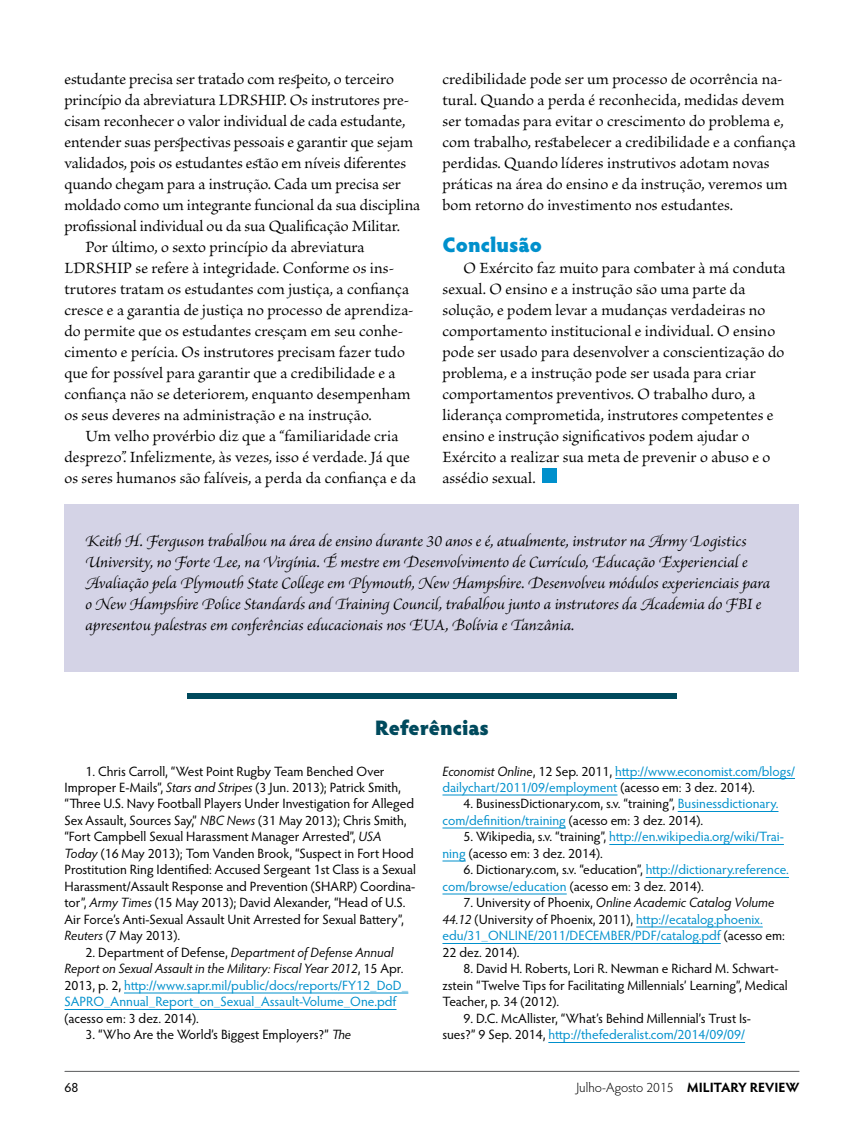
<style>
.page{position:relative;width:864px;height:1134px;background:#fff}
.page>*{position:absolute;margin:0;border:0;box-sizing:border-box;transform-origin:0 0}
.t1{font:900 21px "Hypatia Sans Pro";letter-spacing:-.01em;color:#004a5d}
.t2{font:900 21px "Hypatia Sans Pro";color:#0090cc}
.t3{font:16.5px/21px "Brioso Pro";color:#000}
.t4{font:italic 16.5px/21px "Brioso Pro";color:#000}
.t5{font:13.5px/16.5px "Hypatia Sans Pro";color:#000}
.t6{font:13.5px/16.5px "Hypatia Sans Pro";color:#0090cc}
.t7{font:300 13.5px "Hypatia Sans Pro";color:#000}
.s1{font-style:italic}
.s2{color:#000}
.s3{font-style:italic;color:#000}
.s4{color:#0090cc}
.s5{font-weight:700}
</style>
<div class="page">
<hr style="left:65px;top:1071px;width:734px;height:1px;background:#58595b">
<div style="left:542px;top:468px;width:15px;height:15px;background:#0090cc"></div>
<div style="left:64px;top:504px;width:736px;height:168px;background:#d4d3e6"></div>
<div style="left:187px;top:693px;width:490px;height:6px;background:#004a5d"></div>
<hr style="left:124px;top:993px;width:284px;height:1px;background:#0090cc">
<hr style="left:64px;top:1009px;width:333px;height:1px;background:#0090cc">
<hr style="left:615px;top:778px;width:180px;height:1px;background:#0090cc">
<hr style="left:442px;top:795px;width:176px;height:1px;background:#0090cc">
<hr style="left:678px;top:811px;width:101px;height:1px;background:#0090cc">
<hr style="left:442px;top:828px;width:124px;height:1px;background:#0090cc">
<hr style="left:609px;top:844px;width:175px;height:1px;background:#0090cc">
<svg style="left:442px;top:861px;width:24px;height:1px"></svg>
<hr style="left:646px;top:877px;width:143px;height:1px;background:#0090cc">
<hr style="left:442px;top:894px;width:125px;height:1px;background:#0090cc">
<hr style="left:636px;top:927px;width:127px;height:1px;background:#0090cc">
<hr style="left:442px;top:943px;width:279px;height:1px;background:#0090cc">
<hr style="left:548px;top:1042px;width:197px;height:1px;background:#0090cc">
<p class="t3" style="left:64px;top:69px;width:331px">estudante precisa ser tratado com respeito, o terceiro</p>
<p class="t3" style="left:64px;top:90px;width:346px">princípio da abreviatura LDRSHIP. Os instrutores pre-</p>
<p class="t3" style="left:64px;top:111px;width:342px">cisam reconhecer o valor individual de cada estudante,</p>
<p class="t3" style="left:64px;top:132px;width:350px">entender suas perspectivas pessoais e garantir que sejam</p>
<p class="t3" style="left:64px;top:153px;width:343px">validados, pois os estudantes estão em níveis diferentes</p>
<p class="t3" style="left:64px;top:174px;width:338px">quando chegam para a instrução. Cada um precisa ser</p>
<p class="t3" style="left:64px;top:195px;width:357px">moldado como um integrante funcional da sua disciplina</p>
<p class="t3" style="left:64px;top:216px;width:337px">profissional individual ou da sua Qualificação Militar.</p>
<p class="t3" style="left:86px;top:237px;width:281px">Por último, o sexto princípio da abreviatura</p>
<p class="t3" style="left:64px;top:258px;width:331px">LDRSHIP se refere à integridade. Conforme os ins-</p>
<p class="t3" style="left:64px;top:279px;width:346px">trutores tratam os estudantes com justiça, a confiança</p>
<p class="t3" style="left:64px;top:300px;width:351px">cresce e a garantia de justiça no processo de aprendiza-</p>
<p class="t3" style="left:64px;top:321px;width:341px">do permite que os estudantes cresçam em seu conhe-</p>
<p class="t3" style="left:64px;top:342px;width:342px">cimento e perícia. Os instrutores precisam fazer tudo</p>
<p class="t3" style="left:64px;top:363px;width:333px">que for possível para garantir que a credibilidade e a</p>
<p class="t3" style="left:64px;top:384px;width:348px">confiança não se deteriorem, enquanto desempenham</p>
<p class="t3" style="left:64px;top:405px;width:309px">os seus deveres na administração e na instrução.</p>
<p class="t3" style="left:86px;top:426px;width:315px">Um velho provérbio diz que a “familiaridade cria</p>
<p class="t3" style="left:64px;top:447px;width:347px">desprezo”. Infelizmente, às vezes, isso é verdade. Já que</p>
<p class="t3" style="left:64px;top:468px;width:353px">os seres humanos são falíveis, a perda da confiança e da</p>
<p class="t3" style="left:442px;top:69px;width:355px">credibilidade pode ser um processo de ocorrência na&shy;tural. Quando a perda é reconhecida, medidas devem ser tomadas para evitar o crescimento do problema e, com trabalho, restabelecer a credibilidade e a confiança perdidas. Quando líderes instrutivos adotam novas práticas na área do ensino e da instrução, veremos um bom retorno do investimento nos estudantes.</p>
<p class="t2" style="left:442px;top:229px;width:101px">Conclusão</p>
<p class="t3" style="left:442px;top:258px;width:345px;text-indent:21px">O Exército faz muito para combater à má conduta sexual. O ensino e a instrução são uma parte da solução, e podem levar a mudanças verdadeiras no comportamento institucional e individual. O ensino pode ser usado para desenvolver a conscientização do problema, e a instrução pode ser usada para criar comportamentos preventivos. O trabalho duro, a liderança comprometida, instrutores competentes e ensino e instrução significativos podem ajudar o Exército a realizar sua meta de prevenir o abuso e o assédio sexual.</p>
<p class="t4" style="left:86px;top:530px;width:686px">Keith H. Ferguson trabalhou na área de ensino durante 30 anos e é, atualmente, instrutor na Army Logistics University, no Forte Lee, na Virgínia. É mestre em Desenvolvimento de Currículo, Educação Experiencial e Avaliação pela Plymouth State College em Plymouth, New Hampshire. Desenvolveu módulos experienciais para o New Hampshire Police Standards and Training Council, trabalhou junto a instrutores da Academia do FBI e apresentou palestras em conferências educacionais nos EUA, Bolívia e Tanzânia.</p>
<p class="t1" style="left:375px;top:712px;width:116px">Referências</p>
<p class="t5" style="left:64px;top:762px;width:353px;text-indent:21px">1. Chris Carroll, “West Point Rugby Team Benched Over Improper E-Mails”, <span class="s1">Stars and Stripes</span> (3 Jun. 2013); Patrick Smith, “Three U.S. Navy Football Players Under Investigation for Alleged Sex Assault, Sources Say,” <span class="s1">NBC News</span> (31 May 2013); Chris Smith, “Fort Campbell Sexual Harassment Manager Arrested”, <span class="s1">USA Today</span> (16 May 2013); Tom Vanden Brook, “Suspect in Fort Hood Prostitution Ring Identified: Accused Sergeant 1st Class is a Sexual Harassment/Assault Response and Prevention (SHARP) Coordina&shy;tor”, <span class="s1">Army Times</span> (15 May 2013); David Alexander, “Head of U.S.<br>Air Force’s Anti-Sexual Assault Unit Arrested for Sexual Battery”, <span class="s1">Reuters</span> (7 May 2013).</p>
<p class="t6" style="left:64px;top:944px;width:345px;text-indent:21px"><span class="s2">2. Department of Defense,</span> <span class="s3">Department of Defense Annual Report on Sexual Assault in the Military: Fiscal Year 2012</span><span class="s2">, 15 Apr.<br>2013, p. 2,</span> http://www.sapr.mil/public/docs/reports/FY12_DoD_ SAPRO_Annual_Report_on_Sexual_Assault-Volume_One.pdf</p>
<p class="t5" style="left:64px;top:1010px;width:136px">(acesso em: 3 dez. 2014).</p>
<p class="t5" style="left:86px;top:1026px;width:267px">3. “Who Are the World’s Biggest Employers?” <span class="s1">The</span></p>
<p class="t6" style="left:442px;top:762px;width:354px"><span class="s3">Economist Online</span><span class="s2">, 12 Sep. 2011,</span> http://www.economist.com/blogs/ dailychart/2011/09/employment <span class="s2">(acesso em: 3 dez. 2014).</span></p>
<p class="t5" style="left:442px;top:795px;width:338px;text-indent:21px">4. BusinessDictionary.com, s.v. “training”, <span class="s4">Businessdictionary. com/definition/training</span> (acesso em: 3 dez. 2014).</p>
<p class="t5" style="left:442px;top:828px;width:343px;text-indent:21px">5. Wikipedia, s.v. “training”, <span class="s4">http://en.wikipedia.org/wiki/Trai&shy;ning</span> (acesso em: 3 dez. 2014).</p>
<p class="t5" style="left:442px;top:861px;width:348px;text-indent:21px">6. Dictionary.com, s.v. “education”, <span class="s4">http://dictionary.reference. com/browse/education</span> (acesso em: 3 dez. 2014).</p>
<p class="t5" style="left:442px;top:894px;width:344px;text-indent:21px">7. University of Phoenix, <span class="s1">Online Academic Catalog Volume 44.12</span> (University of Phoenix, 2011), <span class="s4">http://ecatalog.phoenix. edu/31_ONLINE/2011/DECEMBER/PDF/catalog.pdf</span> (acesso em:<br>22 dez. 2014).</p>
<p class="t5" style="left:443px;top:960px;width:347px;text-indent:21px">8. David H. Roberts, Lori R. Newman e Richard M. Schwart&shy;zstein “Twelve Tips for Facilitating Millennials’ Learning”, Medical<br>Teacher, p. 34 (2012).</p>
<p class="t5" style="left:443px;top:1010px;width:310px;text-indent:21px">9. D.C. McAllister, “What’s Behind Millennial’s Trust Is&shy;sues?” 9 Sep. 2014, <span class="s4">http://thefederalist.com/2014/09/09/</span></p>
<p class="t5" style="left:64px;top:1079px;width:15px">68</p>
<p class="t7" style="left:576px;top:1079px;width:225px">Julho-Agosto 2015 <span class="s5">MILITARY REVIEW</span></p>
</div>
